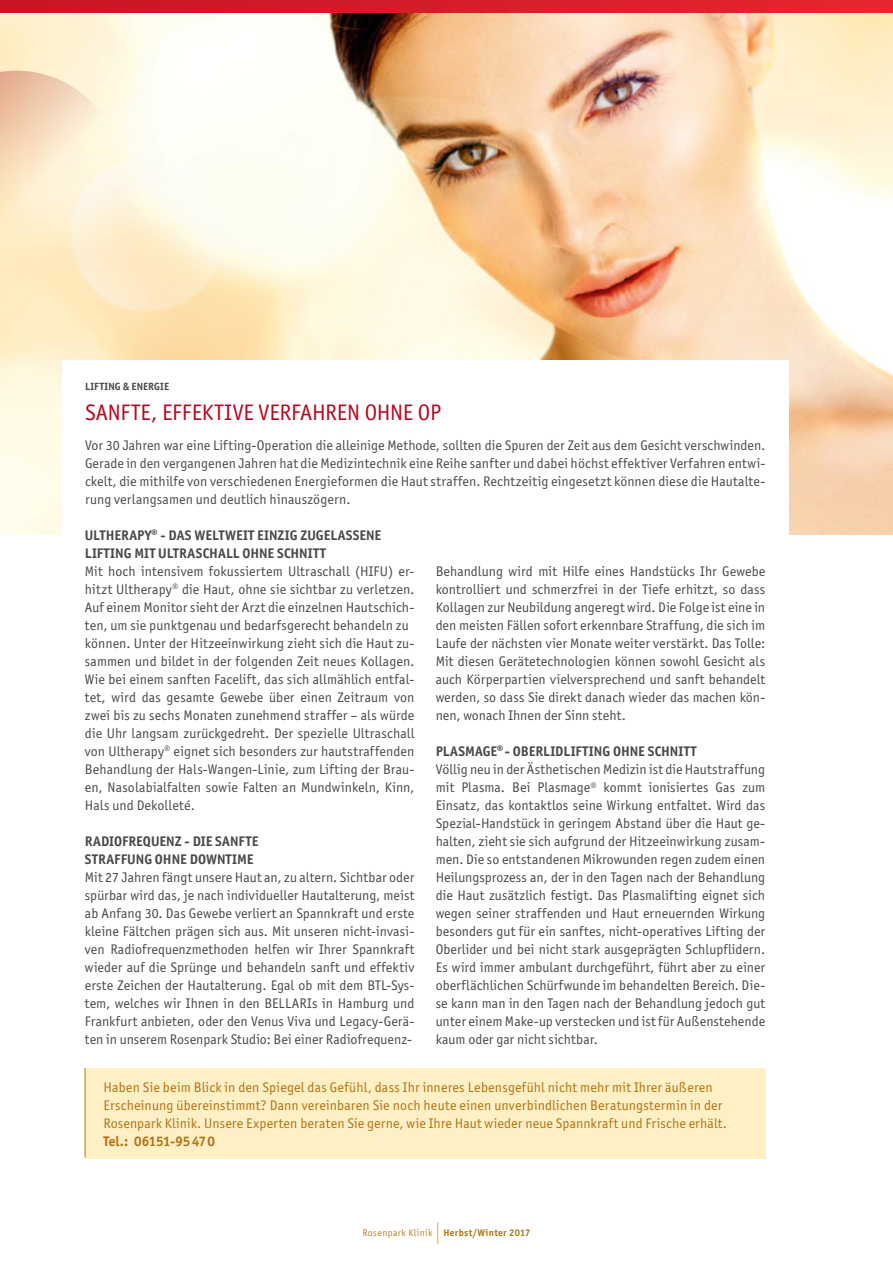
<style>
.page{position:relative;width:893px;height:1263px;background:#fff}
.page>*{position:absolute;margin:0;border:0;box-sizing:border-box;transform-origin:0 0}
.t1{font:22.5px "Officina San ITC";letter-spacing:-.005em;color:#b9071e}
.t2{font:13.95px/18px "Officina San ITC";letter-spacing:.01em;color:#494948;text-align:justify}
.t3{font:13.95px/18px "Officina San ITC";letter-spacing:.015em;color:#b37211}
.t4{font:700 13.95px "Officina San ITC";letter-spacing:.01em;color:#494948}
.t5{font:700 13.95px "Officina San ITC";letter-spacing:-.02em;color:#b37211}
.t6{font:700 10.5px "Officina San ITC";letter-spacing:.01em;color:#494948}
.t7{font:700 9.75px "Officina San ITC";letter-spacing:.03em;color:#b37211}
.s1{font-weight:400;color:#ba7f2a}
</style>
<div class="page">
<img style="left:0;top:13px;width:893px;height:521px">
<div style="left:62px;top:360px;width:726px;height:666px;background:#fff"></div>
<img style="left:16px;top:96px;width:266px;height:264px">
<img style="left:0;top:71px;width:136px;height:213px">
<div style="left:85px;top:1068px;width:680px;height:90px;background:#feefc5"></div>
<hr style="left:85px;top:1068px;width:1px;height:89px;background:#b37211">
<svg style="left:438px;top:1222px;width:1px;height:22px"></svg>
<svg style="left:0;top:0;width:893px;height:13px"></svg>
<p class="t6" style="left:85px;top:380px;width:86px">LIFTING &amp; ENERGIE</p>
<h1 class="t1" style="left:85px;top:399px;width:355px">Sanfte, effektive Verfahren oh ne OP</h1>
<p class="t2" style="left:85px;top:436px;width:682px">Vor 30 Jahren war eine Lifting-Operation die alleinige Methode, sollten die Spuren der Zeit aus dem Gesicht verschwinden.<br>Gerade in den vergangenen Jahren hat die Medizintechnik eine Reihe sanfter und dabei höchst effektiver Verfahren entwi&shy;ckelt, die mithilfe von verschiedenen Energieformen die Haut straffen. Rechtzeitig eingesetzt können diese die Hautalte&shy;rung verlangsamen und deutlich hinauszögern.</p>
<p class="t4" style="left:85px;top:527px;width:17px">ULTHERA</p>
<p class="t4" style="left:137px;top:527px;width:40px">PY<sup>®</sup> - DAS</p>
<p class="t4" style="left:195px;top:527px;width:9px">WELTWEIT</p>
<p class="t4" style="left:257px;top:527px;width:59px">EINZIG ZUGELASSENE</p>
<p class="t4" style="left:85px;top:545px;width:15px">LIFTING</p>
<p class="t4" style="left:134px;top:545px;width:41px">MIT ULTRASCHALL</p>
<p class="t4" style="left:242px;top:545px;width:9px">OHNE</p>
<p class="t4" style="left:277px;top:545px;width:15px">SCHNITT</p>
<p class="t2" style="left:85px;top:562px;width:331px;text-align:left">Mit hoch intensivem fokussiertem U ltraschall (HIFU) er&shy;hitzt Ultherapy<sup>®</sup> die Haut, ohne sie sichtbar zu verletzen.<br>Auf einem Monitor sieht der Arzt die einzelnen Hautschich&shy;ten, um sie punktgenau und bedarfsgerecht behandeln zu können. Unter der Hitzeeinwirkung zieht sich die Haut zu&shy;sammen und bildet in der folgenden Zeit neues Kollagen.<br>Wie bei einem sanften Facelift, das sich allmählich entfal&shy;tet, wird das gesamte Gewebe über einen Zeitraum von zwei bis zu sechs Monaten zunehmend straffer – als würde die Uhr langsam zurückgedreht. Der spezielle Ultraschall von U ltherapy<sup>®</sup> eignet sich besonders zur hautstraffenden Behandlung der Hals-Wangen-Linie, zum Lifting der Brau&shy;en, Nasolabialfalten sowie Falten an Mundwinkeln, Kinn, Hals und Dekolleté.</p>
<p class="t4" style="left:85px;top:833px;width:17px">RADIOFRE</p>
<p class="t4" style="left:143px;top:833px;width:81px">QUENZ - DIESANFTE</p>
<p class="t4" style="left:85px;top:851px;width:16px">STRAFFUNG</p>
<p class="t4" style="left:155px;top:851px;width:9px">OHNE</p>
<p class="t4" style="left:190px;top:851px;width:18px">DOWNTIME</p>
<p class="t2" style="left:85px;top:868px;width:331px">Mit 27 Jahren fängt unsere Haut an, zu altern. Sichtbar oder spürbar wird das, je nach individueller Hautalterung, meist ab Anfang 30. Das Gewebe verliert an Spannkraft und erste kleine Fältchen prägen sich aus. Mit unseren nicht-invasi&shy;ven Radiofrequenzmethoden helfen wir Ihrer Spannkraft wieder auf die Sprünge und behandeln sanft und effektiv erste Zeichen der Hautalterung. Egal ob mit dem BTL-Sys&shy;tem, welches wir Ihnen in den BELLA</p>
<p class="t2" style="left:85px;top:994px;width:331px;text-indent:214px">RIs in Hamburg und Frankfurt anbieten, oder den Venus Viva und Legacy-Gerä&shy;ten in unserem Rosenpark Studio: Bei einer Radiofrequenz-</p>
<p class="t2" style="left:436px;top:562px;width:331px">Behandlung wird mit Hilfe eines Handstücks Ihr Gewebe kontrolliert und schmerzfrei in der Tiefe erhitzt, so dass Kollagen zur N eubildung angeregt wird. Die Folge ist eine in den meisten Fällen sofort erkennbare Straffung, die sich im Laufe der nächsten vier Monate weiter verstärkt. Das Tolle:<br>Mit diesen Gerätetechnologien können sowohl Gesicht als auch Körperpartien vielversprechend und sanft behandelt werden, so dass Sie direkt danach wieder das machen kön&shy;nen, wonach Ihnen der Sinn steht.</p>
<p class="t4" style="left:436px;top:743px;width:9px">PLASMAGE</p>
<p class="t4" style="left:497px;top:743px;width:32px"><sup>®</sup> - OBERLIDLIFTING</p>
<p class="t4" style="left:613px;top:743px;width:9px">OHNE</p>
<p class="t4" style="left:648px;top:743px;width:15px">SCHNITT</p>
<p class="t2" style="left:436px;top:760px;width:331px">Völlig neu in der Ästhetischen Medizin ist die Hautstraffung mit Plasma. Bei Plasmage<sup>®</sup> kommt ionisiertes Gas zum Einsatz, das kontaktlos seine Wirkung entfaltet. Wird das Spezial-Handstück in geringem Abstand über die Haut ge&shy;halten, zieht sie sich aufgrund der Hitzeeinwirkung zusam&shy;men. Die so entstandenen Mikrowunden regen zudem einen Heilungsprozess an, der in den Tagen nach der Behandlung die Haut zusätzlich festigt. Das Plasmalifting eignet sich wegen seiner straffenden und Haut erneuernden Wirkung besonders gut für ein sanftes, nicht-operatives Lifting der Oberlider und bei nicht stark ausgeprägten Schlupflidern.<br>Es wird immer ambulant durchgeführt, führt aber zu einer oberflächlichen Schürfwunde im behandelten Bereich. Die&shy;se kann man in den Tagen nach der Behandlung jedoch gut unter einem Make-up verstecken und ist für Außenstehende kaum oder gar nicht sichtbar.</p>
<p class="t3" style="left:103px;top:1078px;width:625px">Haben Sie beim Blick in den Spiegel das Gefühl, dass Ihr inneres Lebensgefühl nicht mehr mit Ihrer äußeren<br>Erscheinung übereinstimmt? Dann vereinbaren Sie noch heute einen unverbindlichen Beratungstermin in der<br>Rosenpark Klinik. U nsere Experten beraten Sie gerne, wie Ihre Haut wieder neue Spannkraft und Frische erhält.</p>
<p class="t5" style="left:103px;top:1133px;width:113px">TEL.: 06151-95 470</p>
<p class="t7" style="left:362px;top:1227px;width:170px"><span class="s1">Rosenpark Klinik</span> HERBST/WINTER 2017</p>
</div>
